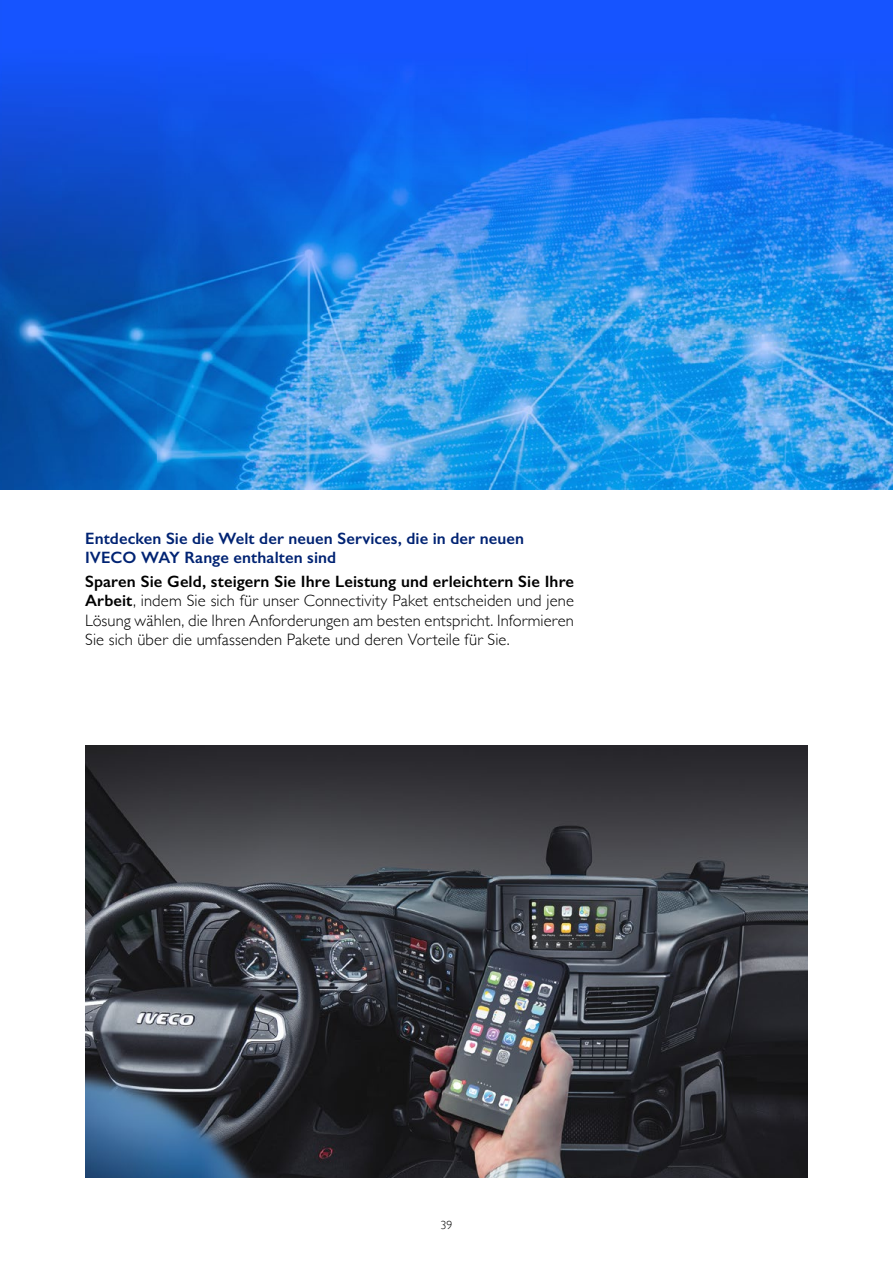
<style>
.page{position:relative;width:893px;height:1263px;background:#fff}
.page>*{position:absolute;margin:0;border:0;box-sizing:border-box;transform-origin:0 0}
.t1{font:300 16.5px/19.5px "Gill Sans";letter-spacing:.01em;color:#000;text-align:justify}
.t2{font:600 16.5px/19.5px "Gill Sans";letter-spacing:.005em;color:#002373}
.t3{font:300 12px "Gill Sans";color:#000}
.s1{font-weight:600}
</style>
<div class="page">
<img style="left:0;top:0;width:893px;height:489px">
<img style="left:85px;top:746px;width:723px;height:432px">
<p class="t2" style="left:85px;top:528px;width:440px">Entdecken Sie die Welt der neuen Services, die in der neuen<br>IVECO WAY Range enthalten sind</p>
<p class="t1" style="left:85px;top:571px;width:491px"><span class="s1">Sparen Sie Geld, steigern Sie Ihre Leistung und erleichtern Sie Ihre Arbeit</span>, indem Sie sich für unser Connectivity Paket entscheiden und jene Lösung wählen, die Ihren Anforderungen am besten entspricht. Informieren Sie sich über die umfassenden Pakete und deren Vorteile für Sie.</p>
<p class="t3" style="left:440px;top:1215px;width:13px">39</p>
</div>
